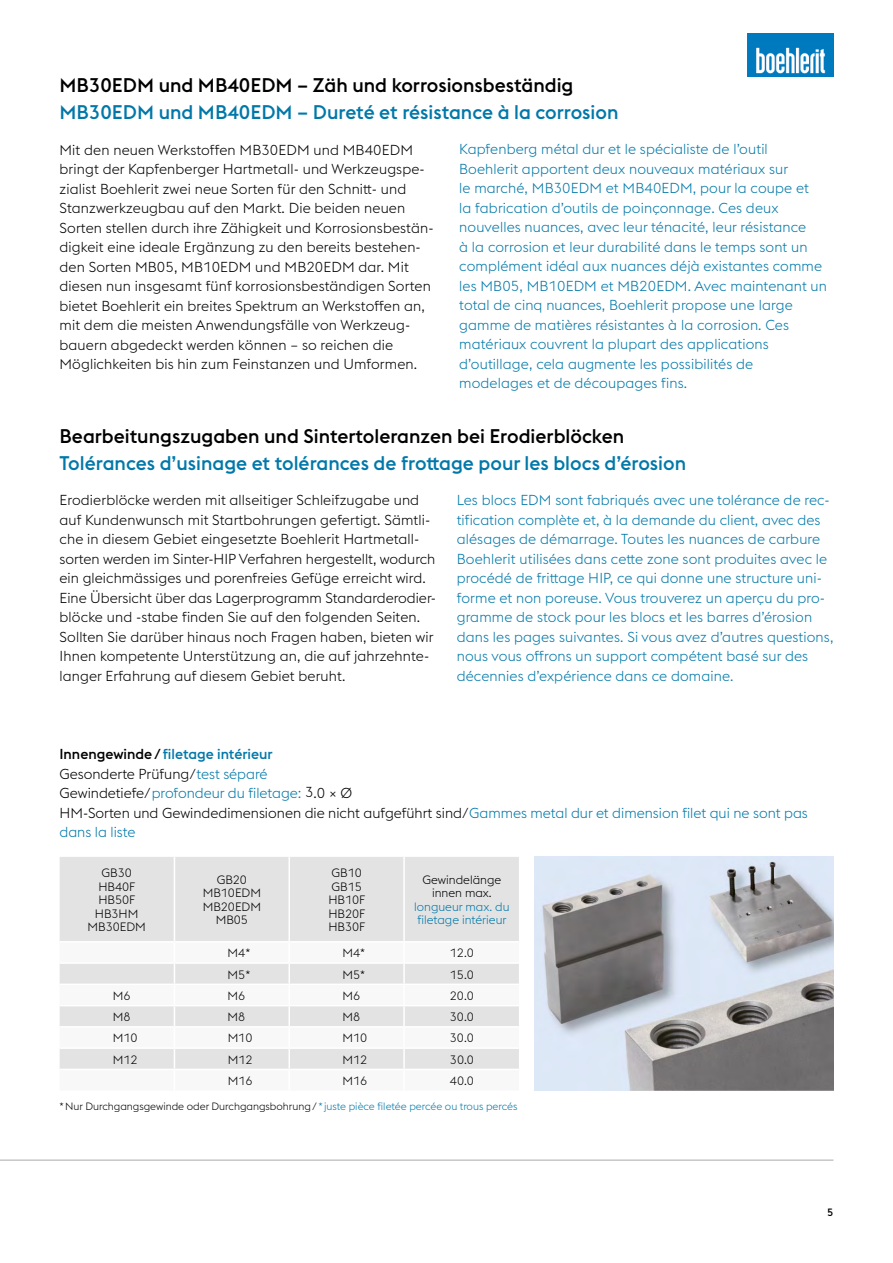
<style>
.page{position:relative;width:893px;height:1263px;background:#fff}
.page>*{position:absolute;margin:0;border:0;box-sizing:border-box;transform-origin:0 0}
.t1{font:500 19.5px "voestalpine";color:#0078a9}
.t2{font:500 19.5px "voestalpine";color:#000}
.t3{font:300 14.25px/19.5px "voestalpine";letter-spacing:.01em;color:#000}
.t4{font:300 14.25px/19.5px "voestalpine";letter-spacing:.01em;color:#0078a9}
.t5{font:300 12px/13.5px "voestalpine";color:#000;text-align:center}
.t6{font:300 12px/13.5px "voestalpine";color:#0078a9}
.t7{font:300 10.5px "voestalpine";color:#000}
.t8{font:500 10.5px "voestalpine";color:#000}
.s1{font-weight:500}
.s2{font-weight:500;color:#0078a9}
.s3{color:#0078a9}
</style>
<div class="page">
<hr style="left:0;top:1159px;width:833px;height:2px;background:#c6c6c7">
<div style="left:60px;top:857px;width:459px;height:84px;background:#e3e3e3"></div>
<svg style="left:60px;top:964px;width:459px;height:105px;fill:#e3e3e3"></svg>
<hr style="left:174px;top:857px;width:1px;height:84px;background:#fff">
<hr style="left:289px;top:857px;width:1px;height:84px;background:#fff">
<hr style="left:403px;top:857px;width:2px;height:84px;background:#fff">
<svg style="left:403px;top:964px;width:2px;height:19px"></svg>
<hr style="left:60px;top:983px;width:114px;height:2px;background:#fff">
<hr style="left:174px;top:983px;width:115px;height:2px;background:#fff">
<hr style="left:289px;top:983px;width:115px;height:2px;background:#fff">
<hr style="left:404px;top:983px;width:115px;height:2px;background:#fff">
<hr style="left:403px;top:985px;width:2px;height:20px;background:#fff">
<hr style="left:60px;top:1005px;width:114px;height:1px;background:#fff">
<hr style="left:174px;top:1005px;width:115px;height:1px;background:#fff">
<hr style="left:289px;top:1005px;width:115px;height:1px;background:#fff">
<hr style="left:404px;top:1005px;width:115px;height:1px;background:#fff">
<hr style="left:403px;top:1006px;width:2px;height:20px;background:#fff">
<hr style="left:60px;top:1026px;width:114px;height:1px;background:#fff">
<hr style="left:174px;top:1026px;width:115px;height:1px;background:#fff">
<hr style="left:289px;top:1026px;width:115px;height:1px;background:#fff">
<hr style="left:404px;top:1026px;width:115px;height:1px;background:#fff">
<hr style="left:403px;top:1027px;width:2px;height:20px;background:#fff">
<hr style="left:60px;top:1047px;width:114px;height:2px;background:#fff">
<hr style="left:174px;top:1047px;width:115px;height:2px;background:#fff">
<hr style="left:289px;top:1047px;width:115px;height:2px;background:#fff">
<hr style="left:404px;top:1047px;width:115px;height:2px;background:#fff">
<hr style="left:403px;top:1049px;width:2px;height:20px;background:#fff">
<svg style="left:174px;top:964px;width:1px;height:105px"></svg>
<svg style="left:289px;top:964px;width:1px;height:105px"></svg>
<img style="left:535px;top:857px;width:298px;height:234px">
<img style="left:747px;top:34px;width:86px;height:43px">
<h1 class="t2" style="left:60px;top:74px;width:515px">MB30EDM und MB40EDM – Zäh und korrosionsbeständig</h1>
<h1 class="t1" style="left:60px;top:100px;width:560px">MB30EDM und MB40EDM – Dureté et résistance à la corrosion</h1>
<p class="t3" style="left:60px;top:140px;width:376px">Mit den neuen Werkstoffen MB30EDM und MB40EDM bringt der Kapfenberger Hartmetall- und Werkzeugspe&shy;zialist Boehlerit zwei neue Sorten für den Schnitt- und Stanzwerkzeugbau auf den Markt. Die beiden neuen Sorten stellen durch ihre Zähigkeit und Korrosionsbestän&shy;digkeit eine ideale Ergänzung zu den bereits bestehen&shy;den Sorten MB05, MB10EDM und MB20EDM dar. Mit diesen nun insgesamt fünf korrosionsbeständigen Sorten bietet Boehlerit ein breites Spektrum an Werkstoffen an, mit dem die meisten Anwendungsfälle von Werkzeug&shy;bauern abgedeckt werden können – so reichen die Möglichkeiten bis hin zum Feinstanzen und Umformen.</p>
<p class="t4" style="left:459px;top:140px;width:369px">Kapfenberg métal dur et le spécialiste de l’outil Boehlerit apportent deux nouveaux matériaux sur<br>le marché, MB30EDM et MB40EDM, pour la coupe et<br>la fabrication d’outils de poinçonnage. Ces deux nouvelles nuances, avec leur ténacité, leur résistance<br>à la corrosion et leur durabilité dans le temps sont un complément idéal aux nuances déjà existantes comme les MB05, MB10EDM et MB20EDM. Avec maintenant un total de cinq nuances, Boehlerit propose une large gamme de matières résistantes à la corrosion. Ces matériaux couvrent la plupart des applications d’outillage, cela augmente les possibilités de modelages et de découpages fins.</p>
<h1 class="t2" style="left:60px;top:424px;width:566px">Bearbeitungszugaben und Sintertoleranzen bei Erodierblöcken</h1>
<h1 class="t1" style="left:60px;top:451px;width:628px">Tolérances d’usinage et tolérances de frottage pour les blocs d’érosion</h1>
<p class="t3" style="left:60px;top:491px;width:378px">Erodierblöcke werden mit allseitiger Schleifzugabe und auf Kundenwunsch mit Startbohrungen gefertigt. Sämtli&shy;che in diesem Gebiet eingesetzte Boehlerit Hartmetall&shy;sorten werden im Sinter-HIP Verfahren hergestellt, wodurch ein gleichmässiges und porenfreies Gefüge erreicht wird.<br>Eine Übersicht über das Lagerprogramm Standarderodier&shy;blöcke und -stabe finden Sie auf den folgenden Seiten.<br>Sollten Sie darüber hinaus noch Fragen haben, bieten wir Ihnen kompetente Unterstützung an, die auf jahrzehnte&shy;langer Erfahrung auf diesem Gebiet beruht.</p>
<p class="t4" style="left:457px;top:491px;width:378px">Les blocs EDM sont fabriqués avec une tolérance de rec&shy;tification complète et, à la demande du client, avec des alésages de démarrage. Toutes les nuances de carbure Boehlerit utilisées dans cette zone sont produites avec le procédé de frittage HIP, ce qui donne une structure uni&shy;forme et non poreuse. Vous trouverez un aperçu du pro&shy;gramme de stock pour les blocs et les barres d’érosion dans les pages suivantes. Si vous avez d’autres questions, nous vous offrons un support compétent basé sur des décennies d’expérience dans ce domaine.</p>
<p class="t3" style="left:60px;top:744px;width:750px"><span class="s1">Innengewinde/</span> <span class="s2">filetage intérieur<br></span>Gesonderte Prüfung/<span class="s3">test séparé<br></span>Gewindetiefe/<span class="s3">profondeur du filetage:</span> 3.0 × Ø<br>HM-Sorten und Gewindedimensionen die nicht aufgeführt sind/<span class="s3">Gammes metal dur et dimension filet qui ne sont pas dans la liste</span></p>
<p class="t5" style="left:87px;top:866px;width:60px">GB30<br>HB40F<br>HB50F<br>HB3HM<br>MB30EDM</p>
<p class="t5" style="left:203px;top:873px;width:60px">GB20<br>MB10EDM<br>MB20EDM<br>MB05</p>
<p class="t5" style="left:328px;top:866px;width:38px;text-align:left">GB10<br>GB15<br>HB10F<br>HB20F<br>HB30F</p>
<p class="t5" style="left:422px;top:873px;width:80px">Gewindelänge innen max.</p>
<p class="t6" style="left:414px;top:900px;width:97px">longueur max. du filetage intérieur</p>
<p class="t5" style="left:228px;top:946px;width:24px">M4*</p>
<p class="t5" style="left:342px;top:946px;width:24px">M4*</p>
<p class="t5" style="left:450px;top:946px;width:26px">12.0</p>
<p class="t5" style="left:228px;top:967px;width:24px">M5*</p>
<p class="t5" style="left:342px;top:967px;width:24px">M5*</p>
<p class="t5" style="left:450px;top:967px;width:26px">15.0</p>
<p class="t5" style="left:113px;top:989px;width:19px">M6</p>
<p class="t5" style="left:228px;top:989px;width:19px">M6</p>
<p class="t5" style="left:342px;top:989px;width:19px">M6</p>
<p class="t5" style="left:450px;top:989px;width:26px">20.0</p>
<p class="t5" style="left:113px;top:1010px;width:19px">M8</p>
<p class="t5" style="left:228px;top:1010px;width:19px">M8</p>
<p class="t5" style="left:342px;top:1010px;width:19px">M8</p>
<p class="t5" style="left:450px;top:1010px;width:26px">30.0</p>
<p class="t5" style="left:113px;top:1031px;width:26px">M10</p>
<p class="t5" style="left:228px;top:1031px;width:26px">M10</p>
<p class="t5" style="left:342px;top:1031px;width:26px">M10</p>
<p class="t5" style="left:450px;top:1031px;width:26px">30.0</p>
<p class="t5" style="left:113px;top:1053px;width:26px">M12</p>
<p class="t5" style="left:228px;top:1053px;width:26px">M12</p>
<p class="t5" style="left:342px;top:1053px;width:26px">M12</p>
<p class="t5" style="left:450px;top:1053px;width:26px">30.0</p>
<p class="t5" style="left:228px;top:1074px;width:26px">M16</p>
<p class="t5" style="left:342px;top:1074px;width:26px">M16</p>
<p class="t5" style="left:450px;top:1074px;width:26px">40.0</p>
<p class="t7" style="left:60px;top:1100px;width:459px">*Nur Durchgangsgewinde oder Durchgangsbohrung/ <span class="s3">* juste pièce filetée percée ou trous percés</span></p>
<p class="t8" style="left:827px;top:1205px;width:8px">5</p>
</div>
